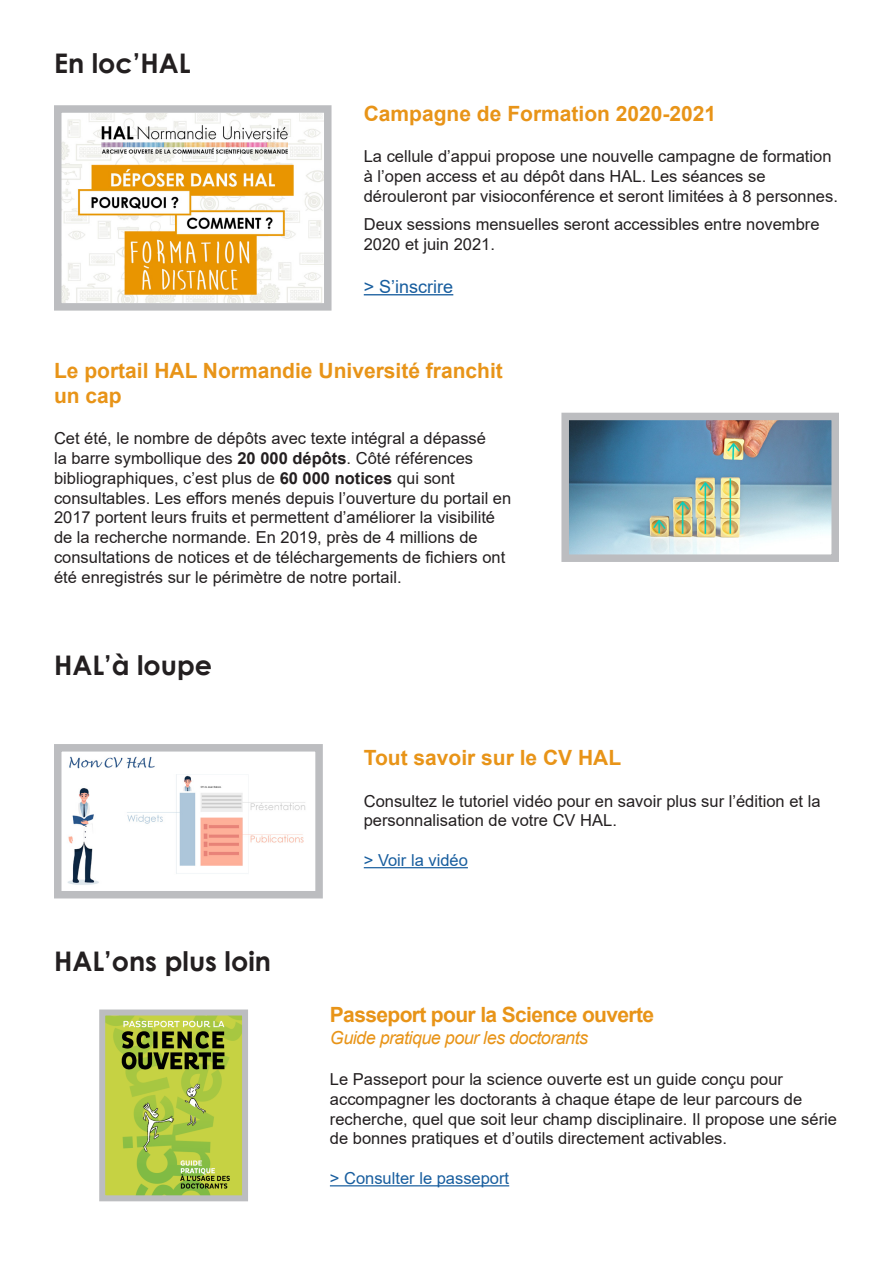
<style>
.page{position:relative;width:893px;height:1263px;background:#fff}
.page>*{position:absolute;margin:0;border:0;box-sizing:border-box;transform-origin:0 0}
.t1{font:700 27px "Century Gothic";color:#231f20}
.t2{font:700 21px/25.2px "Arial";color:#e89418}
.t3{font:700 21px "Arial";letter-spacing:-.03em;color:#e89418}
.t4{font:italic 18px "Arial";letter-spacing:-.03em;color:#e89418}
.t5{font:18px "Arial";color:#175d9e}
.t6{font:16.5px/19.8px "Arial";color:#231f20}
.t7{font:16.5px "Arial";color:#175d9e}
.s1{font-weight:700}
</style>
<div class="page">
<img style="left:570px;top:422px;width:260px;height:131px">
<div style="left:561px;top:413px;width:278px;height:149px;border:8px solid #bcbdc0"></div>
<hr style="left:364px;top:867px;width:104px;height:1px;background:#175d9e">
<hr style="left:330px;top:1185px;width:179px;height:1px;background:#175d9e">
<img style="left:106px;top:1016px;width:135px;height:178px">
<div style="left:99px;top:1009px;width:149px;height:192px;border:6px solid #bcbdc0"></div>
<img style="left:63px;top:114px;width:260px;height:188px">
<div style="left:54px;top:105px;width:278px;height:206px;border:8px solid #bcbdc0"></div>
<hr style="left:364px;top:294px;width:89px;height:1px;background:#175d9e">
<img style="left:67px;top:756px;width:239px;height:129px">
<div style="left:54px;top:744px;width:269px;height:154px;border:8px solid #bcbdc0"></div>
<p class="t1" style="left:54px;top:43px;width:138px">En loc’HAL</p>
<p class="t2" style="left:364px;top:101px;width:354px">Campagne de Formation 2020-2021</p>
<p class="t6" style="left:364px;top:146px;width:476px">La cellule d’appui propose une nouvelle campagne de formation à l’open access et au dépôt dans HAL. Les séances se dérouleront par visioconférence et seront limitées à 8 personnes.</p>
<p class="t6" style="left:364px;top:214px;width:457px">Deux sessions mensuelles seront accessibles entre novembre<br>2020 et juin 2021.</p>
<p class="t5" style="left:364px;top:274px;width:91px">&gt; S’inscrire</p>
<p class="t2" style="left:54px;top:358px;width:450px">Le portail HAL Normandie Université franchit un cap</p>
<p class="t6" style="left:54px;top:428px;width:459px">Cet été, le nombre de dépôts avec texte intégral a dépassé<br>la barre symbollique des <span class="s1">20 000 dépôts</span>. Côté références bibliographiques, c’est plus de <span class="s1">60 000 notices</span> qui sont consultables. Les effors menés depuis l’ouverture du portail en 2017 portent leurs fruits et permettent d’améliorer la visibilité de la recherche normande. En 2019, près de 4 millions de consultations de notices et de téléchargements de fichiers ont été enregistrés sur le périmètre de notre portail.</p>
<p class="t1" style="left:54px;top:645px;width:160px">HAL’à loupe</p>
<p class="t1" style="left:54px;top:940px;width:219px">HAL’ons plus loin</p>
<p class="t2" style="left:364px;top:745px;width:259px">Tout savoir sur le CV HAL</p>
<p class="t6" style="left:364px;top:791px;width:458px">Consultez le tutoriel vidéo pour en savoir plus sur l’édition et la personnalisation de votre CV HAL.</p>
<p class="t7" style="left:364px;top:849px;width:106px">&gt; Voir la vidéo</p>
<p class="t3" style="left:330px;top:1000px;width:326px">Passeport pour la Science ouverte</p>
<p class="t4" style="left:330px;top:1026px;width:260px">Guide pratique pour les doctorants</p>
<p class="t6" style="left:330px;top:1069px;width:509px">Le Passeport pour la science ouverte est un guide conçu pour accompagner les doctorants à chaque étape de leur parcours de recherche, quel que soit leur champ disciplinaire. Il propose une série de bonnes pratiques et d’outils directement activables.</p>
<p class="t7" style="left:330px;top:1167px;width:181px">&gt; Consulter le passeport</p>
</div>
